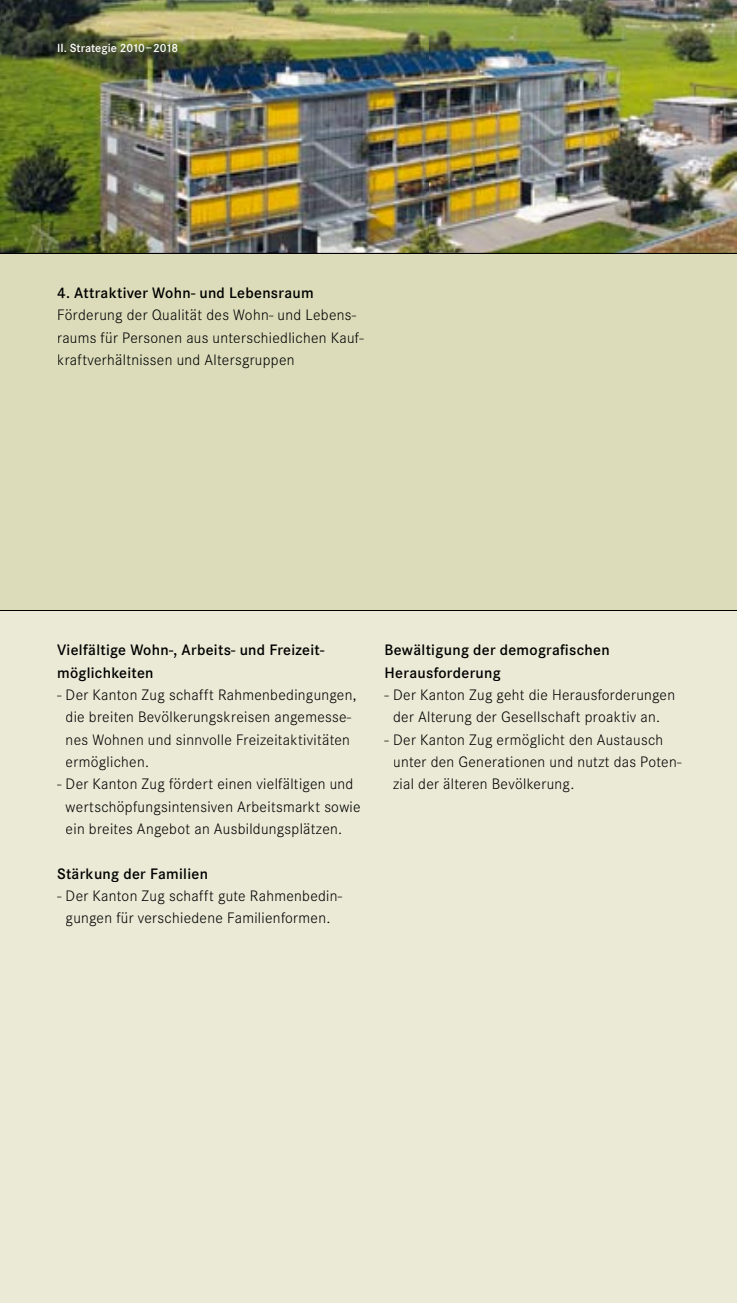
<style>
.page{position:relative;width:737px;height:1303px;background:#fff}
.page>*{position:absolute;margin:0;border:0;box-sizing:border-box;transform-origin:0 0}
.t1{font:300 15.75px/22.4px "Corporate S";letter-spacing:.02em;color:#000}
.t2{font:600 15.75px/22.4px "Corporate S";letter-spacing:.02em;color:#000}
.t3{font:600 12.25px "Corporate S";letter-spacing:.005em;color:#fff}
</style>
<div class="page">
<div style="left:0;top:253px;width:737px;height:1049px;background:#eaead6"></div>
<div style="left:0;top:253px;width:737px;height:356px;background:#dcdcbb"></div>
<img style="left:0;top:0;width:737px;height:253px">
<hr style="left:0;top:610px;width:737px;height:1px;background:#000">
<hr style="left:0;top:253px;width:737px;height:1px;background:#000">
<p class="t3" style="left:57px;top:41px;width:123px">II. Strategie 2010 – 2018</p>
<p class="t2" style="left:57px;top:281px;width:258px">4. Attraktiver Wohn- und Lebensraum</p>
<p class="t1" style="left:57px;top:304px;width:308px">Förderung der Qualität des Wohn- und Lebens&shy;raums für Personen aus unterschiedlichen Kauf&shy;kraftverhältnissen und Altersgruppen</p>
<p class="t2" style="left:57px;top:639px;width:269px">Vielfältige Wohn-, Arbeits- und Freizeit&shy;möglichkeiten</p>
<p class="t1" style="left:66px;top:683px;width:292px;text-indent:-9px">- Der Kanton Zug schafft Rahmenbedingungen, die breiten Bevölkerungskreisen angemesse&shy;nes Wohnen und sinnvolle Freizeitaktivitäten ermöglichen.</p>
<p class="t1" style="left:66px;top:773px;width:296px;text-indent:-9px">- Der Kanton Zug fördert einen vielfältigen und wertschöpfungsintensiven Arbeitsmarkt sowie ein breites Angebot an Ausbildungsplätzen.</p>
<p class="t2" style="left:57px;top:862px;width:152px">Stärkung der Familien</p>
<p class="t1" style="left:57px;top:884px;width:287px;text-align:center">- Der Kanton Zug schafft gute Rahmenbedin&shy;gungen für verschiedene Familienformen.</p>
<p class="t2" style="left:384px;top:639px;width:227px">Bewältigung der demografischen<br>Herausforderung</p>
<p class="t1" style="left:384px;top:683px;width:292px;text-align:center">- Der Kanton Zug geht die Herausforderungen der Alterung der Gesellschaft proaktiv an.</p>
<p class="t1" style="left:393px;top:728px;width:290px;text-indent:-9px">- Der Kanton Zug ermöglicht den Austausch unter den Generationen und nutzt das Poten&shy;zial der älteren Bevölkerung.</p>
</div>
